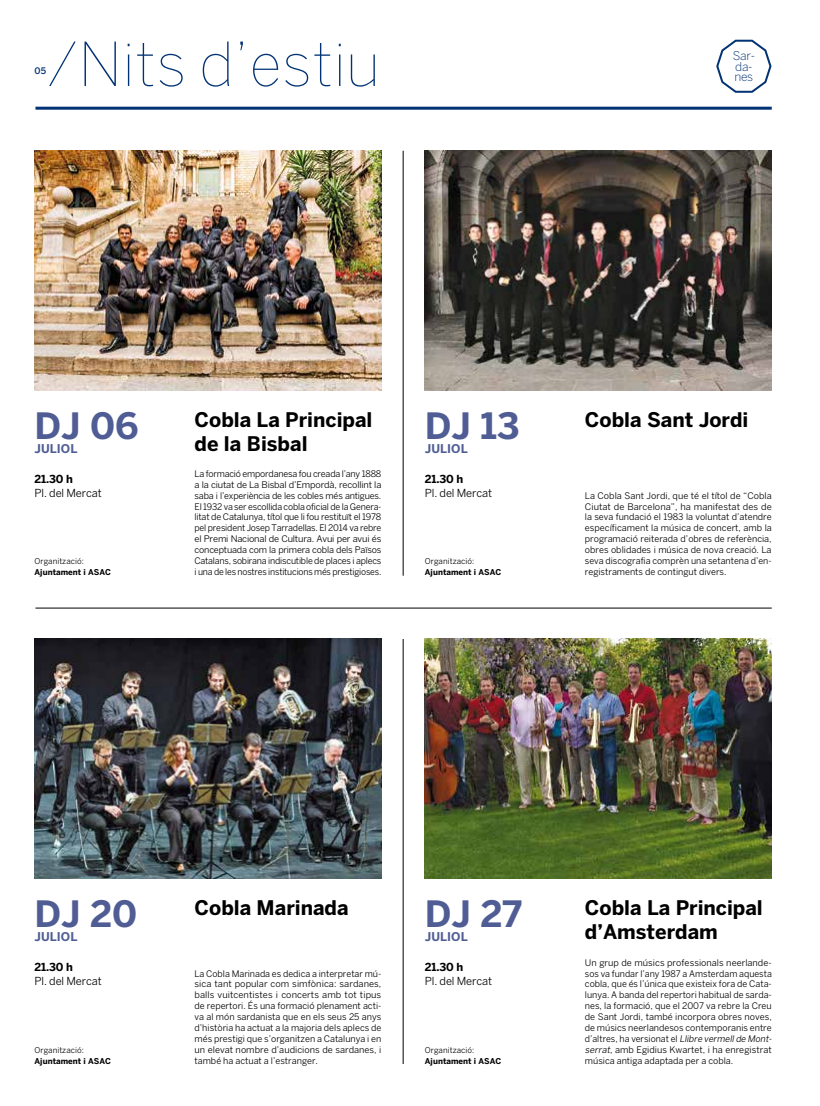
<style>
.page{position:relative;width:820px;height:1106px;background:#fff}
.page>*{position:absolute;margin:0;border:0;box-sizing:border-box;transform-origin:0 0}
.t1{font:100 60px "Benton Sans";letter-spacing:.005em;color:#003274}
.t2{font:700 36px "Benton Sans";color:#505d94}
.t3{font:700 20px/24px "Benton Sans";color:#000}
.t4{font:700 12px "Benton Sans";letter-spacing:.005em;color:#505d94}
.t5{font:300 12px/10.4px "Benton Sans";letter-spacing:-.02em;color:#003274}
.t6{font:11px "Benton Sans";letter-spacing:-.01em;color:#000}
.t7{font:700 11px "Benton Sans";letter-spacing:-.01em;color:#000}
.t8{font:9px/10.9px "Benton Sans";color:#000;text-align:justify}
.t9{font:500 9px "Benton Sans";color:#003274}
.t10{font:700 8px "Benton Sans";letter-spacing:.005em;color:#000}
.t11{font:8px "Benton Sans";letter-spacing:.005em;color:#000}
.s1{font-style:italic}
</style>
<div class="page">
<hr style="left:35px;top:107px;width:736px;height:3px;background:#003274">
<hr style="left:35px;top:608px;width:736px;height:1px;background:#000">
<img style="left:424px;top:151px;width:347px;height:239px">
<img style="left:424px;top:639px;width:347px;height:239px">
<img style="left:35px;top:151px;width:346px;height:239px">
<img style="left:35px;top:639px;width:346px;height:239px">
<hr style="left:403px;top:151px;width:1px;height:424px;background:#000">
<hr style="left:403px;top:639px;width:1px;height:425px;background:#000">
<svg style="left:716px;top:39px;width:56px;height:54px"></svg>
<h1 class="t1" style="left:47px;top:29px;width:334px">/Nits d’estiu</h1>
<h3 class="t5" style="left:732px;top:51px;width:24px">Sar&shy;da&shy;nes</h3>
<p class="t9" style="left:35px;top:66px;width:13px">05</p>
<h2 class="t2" style="left:35px;top:404px;width:106px">DJ 06</h2>
<p class="t7" style="left:35px;top:472px;width:40px">21.30 h</p>
<p class="t6" style="left:35px;top:486px;width:69px">Pl. del Mercat</p>
<h3 class="t4" style="left:35px;top:441px;width:44px">JULIOL</h3>
<p class="t11" style="left:35px;top:556px;width:51px">Organització:</p>
<p class="t10" style="left:35px;top:567px;width:78px">Ajuntament i ASAC</p>
<h3 class="t3" style="left:194px;top:407px;width:179px">Cobla La Principal de la Bisbal</h3>
<p class="t8" style="left:194px;top:468px;width:188px">La formació empordanesa fou creada l’any 1888 a la ciutat de La Bisbal d’Empordà, recollint la saba i l’experiència de les cobles més antigues.<br>El 1932 va ser escollida cobla oficial de la Genera&shy;litat de Catalunya, títol que li fou restituït el 1978 pel president Josep Tarradellas. El 2014 va rebre el Premi Nacional de Cultura. Avui per avui és conceptuada com la primera cobla dels Països Catalans, sobirana indiscutible de places i aplecs i una de les nostres institucions més prestigioses.</p>
<h2 class="t2" style="left:424px;top:404px;width:96px">DJ 13</h2>
<p class="t7" style="left:424px;top:472px;width:40px">21.30 h</p>
<p class="t6" style="left:424px;top:486px;width:69px">Pl. del Mercat</p>
<p class="t8" style="left:584px;top:490px;width:188px">La Cobla Sant Jordi, que té el títol de “Cobla Ciutat de Barcelona”, ha manifestat des de la seva fundació el 1983 la voluntat d’atendre específicament la música de concert, amb la programació reiterada d’obres de referència, obres oblidades i música de nova creació. La seva discografia comprèn una setantena d’en&shy;registraments de contingut divers.</p>
<h3 class="t3" style="left:584px;top:407px;width:165px">Cobla Sant Jordi</h3>
<h3 class="t4" style="left:424px;top:441px;width:44px">JULIOL</h3>
<p class="t11" style="left:424px;top:556px;width:51px">Organització:</p>
<p class="t10" style="left:424px;top:567px;width:78px">Ajuntament i ASAC</p>
<h2 class="t2" style="left:35px;top:892px;width:104px">DJ 20</h2>
<p class="t7" style="left:35px;top:960px;width:40px">21.30 h</p>
<p class="t6" style="left:35px;top:974px;width:69px">Pl. del Mercat</p>
<p class="t8" style="left:194px;top:967px;width:188px">La Cobla Marinada es dedica a interpretar mú&shy;sica tant popular com simfònica: sardanes, balls vuitcentistes i concerts amb tot tipus de repertori. És una formació plenament acti&shy;va al món sardanista que en els seus 25 anys d’història ha actuat a la majoria dels aplecs de més prestigi que s’organitzen a Catalunya i en un elevat nombre d’audicions de sardanes, i també ha actuat a l’estranger.</p>
<h3 class="t3" style="left:194px;top:896px;width:155px">Cobla Marinada</h3>
<h3 class="t4" style="left:35px;top:929px;width:44px">JULIOL</h3>
<p class="t11" style="left:35px;top:1045px;width:51px">Organització:</p>
<p class="t10" style="left:35px;top:1055px;width:78px">Ajuntament i ASAC</p>
<h2 class="t2" style="left:424px;top:892px;width:99px">DJ 27</h2>
<p class="t7" style="left:424px;top:960px;width:40px">21.30 h</p>
<p class="t6" style="left:424px;top:974px;width:69px">Pl. del Mercat</p>
<h3 class="t4" style="left:424px;top:929px;width:44px">JULIOL</h3>
<p class="t11" style="left:424px;top:1045px;width:51px">Organització:</p>
<p class="t10" style="left:424px;top:1055px;width:78px">Ajuntament i ASAC</p>
<h3 class="t3" style="left:584px;top:896px;width:179px">Cobla La Principal d’Amsterdam</h3>
<p class="t8" style="left:584px;top:957px;width:190px;text-align:left">Un grup de músics professionals neerlande&shy;sos va fundar l’any 1987 a Amsterdam aquesta cobla, que és l’única que existeix fora de Cata&shy;lunya. A banda del repertori habitual de sarda&shy;nes, la formació, que el 2007 va rebre la Creu de Sant Jordi, també incorpora obres noves, de músics neerlandesos contemporanis entre d’altres, ha versionat el <span class="s1">Llibre vermellde Mont&shy;serrat</span>, amb Egidius Kwartet, i ha enregistrat música antiga adaptada per a cobla.</p>
</div>
